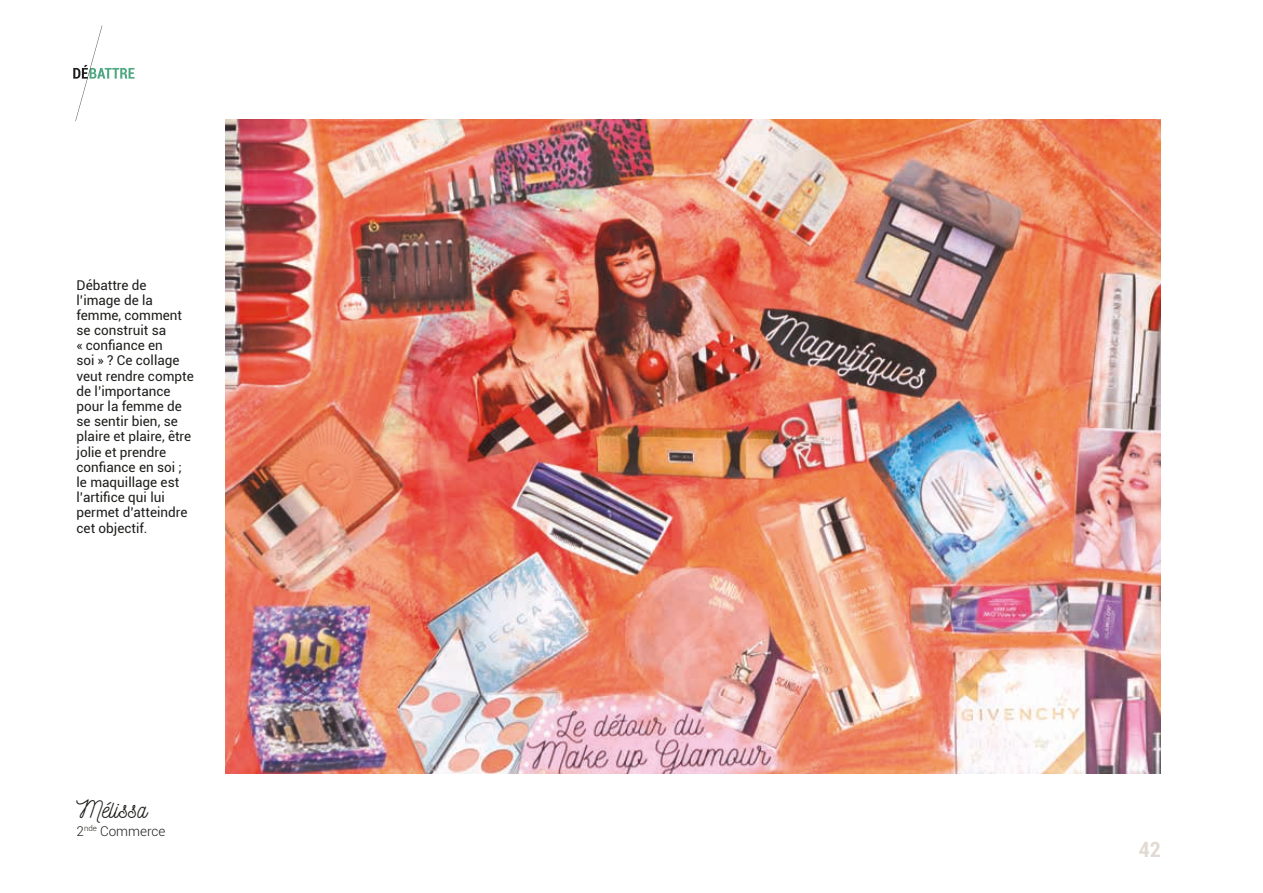
<style>
.page{position:relative;width:1263px;height:893px;background:#fff}
.page>*{position:absolute;margin:0;border:0;box-sizing:border-box;transform-origin:0 0}
.t1{font:24px "Nickainley";color:#1d1d1b}
.t2{font:700 condensed 21px "Roboto";color:#e1d9d2}
.t3{font:13.5px/15.1px "Roboto";color:#1d1d1b}
.t4{font:300 13.5px "Roboto";color:#1d1d1b}
</style>
<div class="page">
<img style="left:225px;top:119px;width:936px;height:655px">
<svg style="left:73px;top:26px;width:61px;height:95px"></svg>
<p class="t3" style="left:77px;top:277px;width:119px">Débattre de l’image de la femme, comment se construit sa<br>« confiance en<br>soi » ? Ce collage veut rendre compte de l’importance pour la femme de se sentir bien, se plaire et plaire, être jolie et prendre confiance en soi ; le maquillage est l’artifice qui lui permet d’atteindre cet objectif.</p>
<h1 class="t1" style="left:77px;top:793px;width:72px">Mélissa</h1>
<p class="t4" style="left:77px;top:821px;width:91px">2<sup>nde</sup> Commerce</p>
<h2 class="t2" style="left:1139px;top:834px;width:24px">42</h2>
</div>
